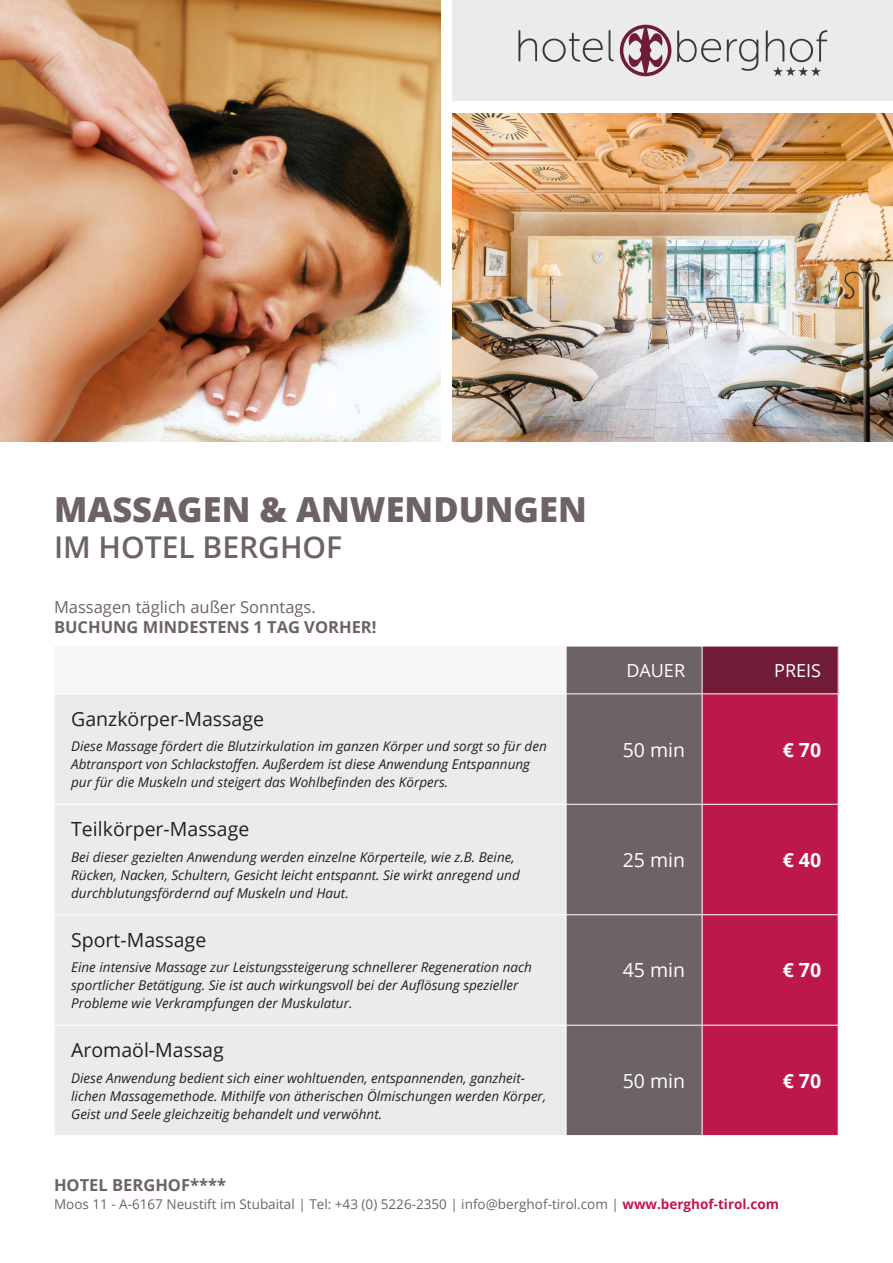
<style>
.page{position:relative;width:893px;height:1263px;background:#fff}
.page>*{position:absolute;margin:0;border:0;box-sizing:border-box;transform-origin:0 0}
.t1{font:800 34.5px "Open Sans";color:#6e6364}
.t2{font:600 30px "Open Sans";color:#6e6364}
.t3{font:19.5px "Open Sans";color:#231f20}
.t4{font:19.5px "Open Sans";color:#fff}
.t5{font:700 19.5px "Open Sans";color:#fff}
.t6{font:18px "Open Sans";color:#fff}
.t7{font:700 16.5px "Open Sans";color:#6e6364}
.t8{font:16.5px "Open Sans";color:#6e6364}
.t9{font:italic 13.5px/18px "Open Sans";color:#231f20}
.t10{font:13.5px "Open Sans";color:#6e6364}
.s1{font-weight:700;color:#bd184c}
</style>
<div class="page">
<img style="left:0;top:0;width:440px;height:442px">
<img style="left:453px;top:114px;width:440px;height:328px">
<div style="left:54px;top:646px;width:512px;height:48px;background:#f6f6f6"></div>
<div style="left:567px;top:647px;width:135px;height:488px;background:#6e6364"></div>
<div style="left:702px;top:646px;width:136px;height:48px;background:#701c36"></div>
<div style="left:55px;top:695px;width:511px;height:440px;background:#ecebec"></div>
<div style="left:703px;top:695px;width:135px;height:440px;background:#bd184c"></div>
<hr style="left:702px;top:646px;width:1px;height:48px;background:#fff">
<hr style="left:702px;top:646px;width:136px;height:1px;background:#fff">
<hr style="left:566px;top:694px;width:136px;height:1px;background:#fff">
<hr style="left:54px;top:804px;width:512px;height:1px;background:#fff">
<hr style="left:54px;top:914px;width:512px;height:1px;background:#fff">
<hr style="left:54px;top:1025px;width:512px;height:1px;background:#fff">
<hr style="left:566px;top:804px;width:136px;height:1px;background:#fff">
<hr style="left:566px;top:914px;width:136px;height:1px;background:#fff">
<hr style="left:566px;top:1025px;width:136px;height:1px;background:#fff">
<hr style="left:702px;top:804px;width:136px;height:1px;background:#fff">
<hr style="left:702px;top:914px;width:136px;height:1px;background:#fff">
<hr style="left:702px;top:1025px;width:136px;height:1px;background:#fff">
<div style="left:453px;top:0;width:440px;height:101px;background:#ecebec"></div>
<svg style="left:628px;top:26px;width:35px;height:49px"></svg>
<div style="left:620px;top:25px;width:51px;height:51px;border:4px solid #701c36;border-radius:50%"></div>
<svg style="left:677px;top:30px;width:44px;height:32px"></svg>
<svg style="left:727px;top:39px;width:31px;height:32px"></svg>
<svg style="left:518px;top:30px;width:85px;height:32px"></svg>
<svg style="left:609px;top:30px;width:5px;height:31px"></svg>
<svg style="left:766px;top:30px;width:61px;height:46px"></svg>
<p class="t1" style="left:54px;top:483px;width:534px">MASSAGEN &amp; ANWENDUNGEN</p>
<p class="t2" style="left:54px;top:527px;width:290px">IM HOTEL BERGHOF</p>
<p class="t8" style="left:54px;top:596px;width:263px">Massagen täglich außer Sonntags.</p>
<p class="t7" style="left:54px;top:615px;width:324px">BUCHUNG MINDESTENS 1 TAG VORHER!</p>
<p class="t6" style="left:626px;top:658px;width:60px">DAUER</p>
<p class="t6" style="left:774px;top:658px;width:48px">PREIS</p>
<p class="t3" style="left:71px;top:705px;width:194px">Ganzkörper-Massage</p>
<p class="t9" style="left:71px;top:737px;width:477px">Diese Massage fördert die Blutzirkulation im ganzen Körper und sorgt so für den<br>Abtransport von Schlackstoffen. Außerdem ist diese Anwendung Entspannung pur für die Muskeln und steigert das Wohlbefinden des Körpers.</p>
<p class="t4" style="left:623px;top:736px;width:64px">50 min</p>
<p class="t5" style="left:783px;top:736px;width:40px">€ 70</p>
<p class="t3" style="left:71px;top:816px;width:180px">Teilkörper-Massage</p>
<p class="t9" style="left:71px;top:847px;width:450px">Bei dieser gezielten Anwendung werden einzelne Körperteile, wie z.B. Beine,<br>Rücken, Nacken, Schultern, Gesicht leicht entspannt. Sie wirkt anregend und durchblutungsfördernd auf Muskeln und Haut.</p>
<p class="t4" style="left:623px;top:846px;width:64px">25 min</p>
<p class="t5" style="left:783px;top:846px;width:40px">€ 40</p>
<p class="t3" style="left:71px;top:926px;width:137px">Sport-Massage</p>
<p class="t9" style="left:71px;top:958px;width:462px">Eine intensive Massage zur Leistungssteigerung schnellerer Regeneration nach sportlicher Betätigung. Sie ist auch wirkungsvoll bei der Auflösung spezieller<br>Probleme wie Verkrampfungen der Muskulatur.</p>
<p class="t4" style="left:623px;top:957px;width:64px">45 min</p>
<p class="t5" style="left:783px;top:956px;width:40px">€ 70</p>
<p class="t3" style="left:71px;top:1037px;width:154px">Aromaöl-Massag</p>
<p class="t9" style="left:71px;top:1068px;width:476px">Diese Anwendung bedient sich einer wohltuenden, entspannenden, ganzheit&shy;lichen Massagemethode. Mithilfe von ätherischen Ölmischungen werden Körper,<br>Geist und Seele gleichzeitig behandelt und verwöhnt.</p>
<p class="t4" style="left:623px;top:1067px;width:64px">50 min</p>
<p class="t5" style="left:783px;top:1067px;width:40px">€ 70</p>
<p class="t7" style="left:54px;top:1173px;width:174px">HOTEL BERGHOF****</p>
<p class="t10" style="left:54px;top:1195px;width:726px">Moos 11 - A-6167 Neustift im Stubaital | Tel: +43 (0) 5226-2350 | info@berghof-tirol.com | <span class="s1">www.berghof-tirol.com</span></p>
</div>
